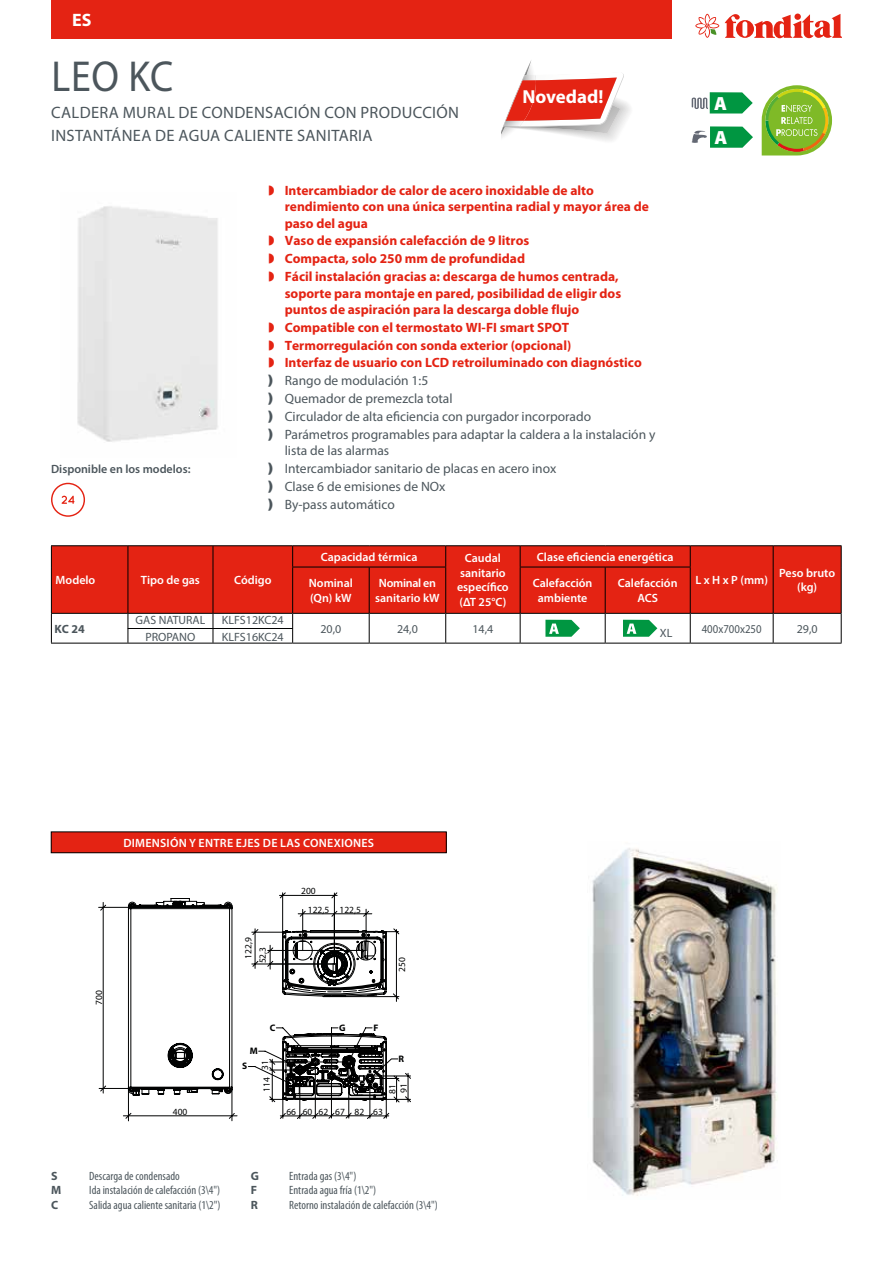
<style>
.page{position:relative;width:893px;height:1263px;background:#fff}
.page>*{position:absolute;margin:0;border:0;box-sizing:border-box;transform-origin:0 0}
.t1{font:43.5px "Myriad Pro";color:#4c565c;scale:.92 1}
.t2{font:900 19.05px/34.2px "Myriad Pro";color:#fff}
.t3{font:700 18.9px "Myriad Pro";color:#fff}
.t4{font:700 18px "Myriad Pro";color:#fff}
.t5{font:16.5px/22.5px "Myriad Pro";letter-spacing:.02em;color:#4c565c}
.t6{font:700 13.5px/17.9px "Myriad Pro";color:#e42313}
.t7{font:13.5px/17.9px "Myriad Pro";color:#4c565c}
.t8{font:600 12px/14.4px "Myriad Pro";color:#fff;text-align:center}
.t9{font:condensed 12px "Myriad Pro";color:#4c565c}
.t10{font:12px/16.5px "Myriad Pro";color:#4c565c;text-align:center}
.t11{font:600 12px "Myriad Pro";letter-spacing:.02em;color:#fff}
.t12{font:600 12px "Myriad Pro";color:#4c565c}
.t13{font:12px "Myriad Pro";color:#4c565c;scale:.9 1}
.t14{font:700 12px "Myriad Pro";color:#4c565c}
.t15{font:9.45px/11.4px "Myriad Pro";color:#010202}
.t16{font:700 9.45px "Myriad Pro";color:#010202}
</style>
<div class="page">
<svg style="left:725px;top:14px;width:117px;height:24px"></svg>
<svg style="left:695px;top:14px;width:24px;height:24px"></svg>
<div style="left:51px;top:0;width:621px;height:38px;background:#e42313"></div>
<svg style="left:501px;top:60px;width:129px;height:81px"></svg>
<svg style="left:692px;top:85px;width:141px;height:71px"></svg>
<img style="left:77px;top:206px;width:141px;height:236px">
<svg style="left:51px;top:483px;width:34px;height:34px"></svg>
<div style="left:52px;top:546px;width:789px;height:67px;background:#e42313"></div>
<hr style="left:51px;top:545px;width:77px;height:1px;background:#000">
<svg style="left:51px;top:546px;width:1px;height:21px"></svg>
<hr style="left:51px;top:567px;width:1px;height:46px;background:#000">
<hr style="left:128px;top:545px;width:85px;height:1px;background:#000">
<svg style="left:128px;top:546px;width:1px;height:21px"></svg>
<hr style="left:128px;top:567px;width:1px;height:46px;background:#000">
<hr style="left:213px;top:545px;width:80px;height:1px;background:#000">
<svg style="left:213px;top:546px;width:1px;height:21px"></svg>
<hr style="left:213px;top:567px;width:1px;height:46px;background:#000">
<hr style="left:293px;top:545px;width:76px;height:1px;background:#000">
<svg style="left:292px;top:546px;width:1px;height:21px"></svg>
<hr style="left:369px;top:545px;width:77px;height:1px;background:#000">
<hr style="left:446px;top:545px;width:74px;height:1px;background:#000">
<svg style="left:445px;top:546px;width:1px;height:21px"></svg>
<hr style="left:520px;top:545px;width:85px;height:1px;background:#000">
<svg style="left:520px;top:546px;width:1px;height:21px"></svg>
<hr style="left:605px;top:545px;width:85px;height:1px;background:#000">
<hr style="left:690px;top:545px;width:83px;height:1px;background:#000">
<svg style="left:690px;top:546px;width:1px;height:21px"></svg>
<hr style="left:773px;top:545px;width:69px;height:1px;background:#000">
<svg style="left:773px;top:546px;width:1px;height:21px"></svg>
<hr style="left:773px;top:567px;width:1px;height:46px;background:#000">
<svg style="left:841px;top:546px;width:1px;height:21px"></svg>
<hr style="left:841px;top:567px;width:1px;height:46px;background:#000">
<hr style="left:292px;top:567px;width:77px;height:1px;background:#000">
<hr style="left:292px;top:567px;width:1px;height:46px;background:#000">
<hr style="left:369px;top:567px;width:77px;height:1px;background:#000">
<hr style="left:369px;top:567px;width:1px;height:46px;background:#000">
<hr style="left:445px;top:567px;width:1px;height:46px;background:#000">
<hr style="left:520px;top:567px;width:85px;height:1px;background:#000">
<hr style="left:520px;top:567px;width:1px;height:46px;background:#000">
<hr style="left:605px;top:567px;width:86px;height:1px;background:#000">
<hr style="left:605px;top:567px;width:1px;height:46px;background:#000">
<hr style="left:690px;top:567px;width:1px;height:46px;background:#000">
<hr style="left:51px;top:643px;width:77px;height:1px;background:#000">
<hr style="left:128px;top:643px;width:85px;height:1px;background:#000">
<hr style="left:213px;top:643px;width:80px;height:1px;background:#000">
<hr style="left:293px;top:643px;width:76px;height:1px;background:#000">
<hr style="left:369px;top:643px;width:77px;height:1px;background:#000">
<hr style="left:446px;top:643px;width:74px;height:1px;background:#000">
<hr style="left:520px;top:643px;width:85px;height:1px;background:#000">
<hr style="left:605px;top:643px;width:85px;height:1px;background:#000">
<hr style="left:690px;top:643px;width:83px;height:1px;background:#000">
<hr style="left:773px;top:643px;width:69px;height:1px;background:#000">
<svg style="left:51px;top:613px;width:791px;height:30px"></svg>
<div style="left:51px;top:832px;width:395px;height:21px;background:#e42313"></div>
<div style="left:51px;top:832px;width:395px;height:21px;border:1px solid #000"></div>
<hr style="left:99px;top:907px;width:31px;height:1px;background:#010202">
<hr style="left:99px;top:1088px;width:31px;height:1px;background:#010202">
<hr style="left:128px;top:1087px;width:1px;height:34px;background:#010202">
<hr style="left:232px;top:1087px;width:1px;height:34px;background:#010202">
<hr style="left:334px;top:913px;width:38px;height:1px;background:#010202">
<svg style="left:100px;top:892px;width:269px;height:227px"></svg>
<svg style="left:248px;top:928px;width:163px;height:191px"></svg>
<img style="left:592px;top:848px;width:185px;height:348px">
<h3 class="t4" style="left:72px;top:10px;width:21px">ES</h3>
<h1 class="t1" style="left:51px;top:50px;width:134px">LEO KC</h1>
<p class="t5" style="left:51px;top:101px;width:409px">CALDERA MURAL DE CONDENSACIÓN CON PRODUCCIÓN<br>INSTANTÁNEA DE AGUA CALIENTE SANITARIA</p>
<h2 class="t2" style="left:714px;top:87px;width:15px">A<br>A</h2>
<h3 class="t3" style="left:522px;top:84px;width:83px">Novedad!</h3>
<p class="t12" style="left:51px;top:462px;width:141px">Disponible en los modelos:</p>
<p class="t6" style="left:285px;top:183px;width:366px;line-height:16.2px">Intercambiador de calor de acero inoxidable de alto rendimiento con una única serpentina radial y mayor área de paso del agua</p>
<p class="t6" style="left:285px;top:232px;width:335px">Vaso de expansión calefacción de 9 litros<br>Compacta, solo 250 mm de profundidad<br>Fácil instalación gracias a: descarga de humos centrada,</p>
<p class="t6" style="left:285px;top:285px;width:338px;line-height:16.2px">soporte para montaje en pared, posibilidad de eligir dos puntos de aspiración para la descarga doble flujo</p>
<p class="t6" style="left:285px;top:318px;width:359px">Compatible con el termostato WI-FI smart SPOT<br>Termorregulación con sonda exterior (opcional)<br>Interfaz de usuario con LCD retroiluminado con diagnóstico</p>
<p class="t7" style="left:285px;top:372px;width:372px">Rango de modulación 1:5<br>Quemador de premezcla total<br>Circulador de alta eficiencia con purgador incorporado Parámetros programables para adaptar la caldera a la instalación y</p>
<p class="t7" style="left:285px;top:442px;width:273px">lista de las alarmas<br>Intercambiador sanitario de placas en acero inox<br>Clase 6 de emisiones de NOx<br>By-pass automático</p>
<p class="t8" style="left:56px;top:572px;width:41px">Modelo</p>
<p class="t8" style="left:141px;top:572px;width:61px">Tipo de gas</p>
<p class="t8" style="left:234px;top:572px;width:39px">Código</p>
<p class="t8" style="left:321px;top:549px;width:98px">Capacidad térmica</p>
<p class="t8" style="left:457px;top:551px;width:53px">Caudal sanitario específico (ΔT 25°C)</p>
<p class="t8" style="left:537px;top:549px;width:138px">Clase eficiencia energética</p>
<p class="t8" style="left:779px;top:565px;width:57px">Peso bruto</p>
<p class="t8" style="left:695px;top:572px;width:74px">L x H x P (mm)</p>
<p class="t8" style="left:375px;top:576px;width:66px">Nominal en sanitario kW</p>
<p class="t8" style="left:533px;top:576px;width:61px">Calefacción ambiente</p>
<p class="t8" style="left:618px;top:576px;width:61px">Calefacción<br>ACS</p>
<p class="t8" style="left:309px;top:576px;width:46px">Nominal</p>
<p class="t8" style="left:797px;top:580px;width:22px">(kg)</p>
<p class="t8" style="left:310px;top:590px;width:43px">(Qn) kW</p>
<p class="t14" style="left:55px;top:622px;width:32px">KC 24</p>
<p class="t10" style="left:136px;top:612px;width:71px">GAS NATURAL<br>PROPANO</p>
<p class="t10" style="left:222px;top:612px;width:63px;text-align:left">KLFS12KC24<br>KLFS16KC24</p>
<p class="t10" style="left:320px;top:620px;width:22px">20,0</p>
<p class="t10" style="left:397px;top:620px;width:22px">24,0</p>
<p class="t10" style="left:472px;top:620px;width:22px">14,4</p>
<p class="t10" style="left:660px;top:624px;width:14px">XL</p>
<p class="t13" style="left:702px;top:621px;width:68px">400x700x250</p>
<p class="t10" style="left:797px;top:620px;width:22px">29,0</p>
<p class="t11" style="left:123px;top:835px;width:252px">DIMENSIÓN Y ENTRE EJES DE LAS CONEXIONES</p>
<p class="t15" style="left:301px;top:885px;width:16px">200</p>
<p class="t15" style="left:93px;top:1005px;width:16px;rotate:-90deg">700</p>
<p class="t15" style="left:173px;top:1106px;width:16px">400</p>
<p class="t14" style="left:51px;top:1169px;width:8px">S</p>
<p class="t9" style="left:89px;top:1169px;width:92px">Descarga de condensado</p>
<p class="t14" style="left:51px;top:1183px;width:12px">M</p>
<p class="t9" style="left:89px;top:1184px;width:132px">Ida instalación de calefacción (3\4")</p>
<p class="t14" style="left:51px;top:1198px;width:9px">C</p>
<p class="t9" style="left:89px;top:1198px;width:133px">Salida agua caliente sanitaria (1\2")</p>
<p class="t15" style="left:242px;top:959px;width:23px;rotate:-90deg">122,9</p>
<p class="t15" style="left:257px;top:963px;width:18px;rotate:-90deg">52,3</p>
<p class="t15" style="left:308px;top:904px;width:55px">122,5 122,5</p>
<p class="t15" style="left:396px;top:972px;width:16px;rotate:-90deg">250</p>
<p class="t16" style="left:250px;top:1044px;width:10px">M</p>
<p class="t16" style="left:270px;top:1022px;width:7px">C</p>
<p class="t16" style="left:339px;top:1021px;width:8px">G</p>
<p class="t16" style="left:373px;top:1021px;width:6px">F</p>
<p class="t16" style="left:242px;top:1060px;width:7px">S</p>
<p class="t15" style="left:259px;top:1070px;width:11px;rotate:-90deg">31</p>
<p class="t16" style="left:398px;top:1053px;width:7px">R</p>
<p class="t15" style="left:261px;top:1091px;width:16px;rotate:-90deg">114</p>
<p class="t15" style="left:386px;top:1094px;width:13px;rotate:-90deg">81<br>91</p>
<p class="t15" style="left:286px;top:1105px;width:98px">66 60 62 67 82 63</p>
<p class="t14" style="left:251px;top:1169px;width:10px">G</p>
<p class="t9" style="left:289px;top:1169px;width:69px">Entrada gas (3\4")</p>
<p class="t14" style="left:251px;top:1183px;width:8px">F</p>
<p class="t9" style="left:289px;top:1184px;width:89px">Entrada agua fría (1\2")</p>
<p class="t14" style="left:251px;top:1198px;width:9px">R</p>
<p class="t9" style="left:289px;top:1198px;width:150px">Retorno instalación de calefacción (3\4")</p>
</div>
